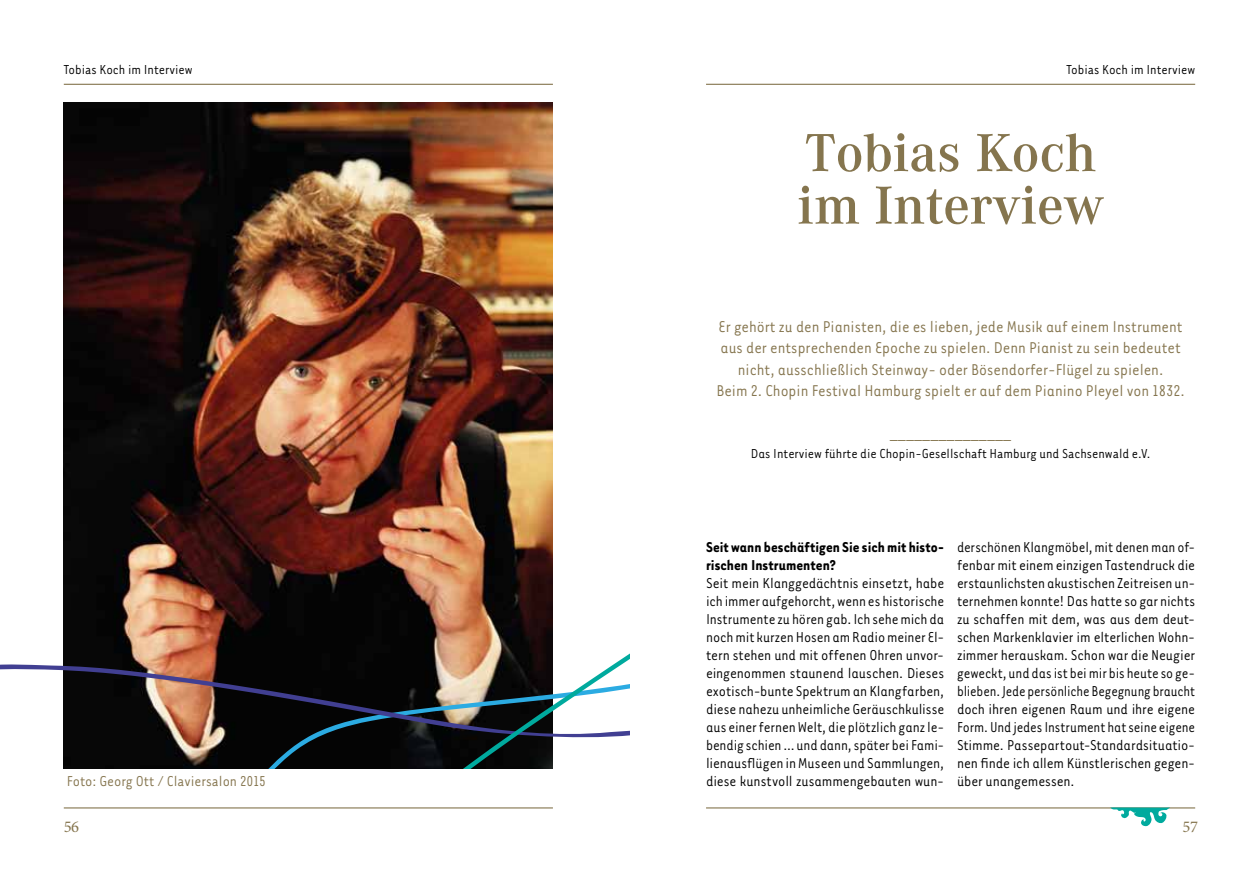
<style>
.page{position:relative;width:1259px;height:893px;background:#fff}
.page>*{position:absolute;margin:0;border:0;box-sizing:border-box;transform-origin:0 0}
.t1{font:500 52.5px/52.5px "Corporate ABQ";color:#85754e}
.t2{font:18px/21.6px "Tarzana Nar OT";color:#85754e;text-align:center}
.t3{font:16.5px/18px "Tarzana Nar OT";letter-spacing:-.005em;color:#000;text-align:justify}
.t4{font:700 16.5px/18px "Tarzana Nar OT";letter-spacing:.005em;color:#000}
.t5{font:16.5px "Tarzana Nar OT";color:#85754e}
.t6{font:16.5px "Minion Pro";color:#85754e}
.t7{font:15px "Tarzana Nar OT";color:#000}
</style>
<div class="page">
<hr style="left:64px;top:807px;width:489px;height:1px;background:#85754e">
<hr style="left:706px;top:807px;width:489px;height:1px;background:#85754e">
<hr style="left:64px;top:84px;width:489px;height:1px;background:#85754e">
<hr style="left:706px;top:84px;width:489px;height:1px;background:#85754e">
<svg style="left:1108px;top:807px;width:62px;height:19px"></svg>
<img style="left:64px;top:102px;width:489px;height:666px">
<svg style="left:0;top:664px;width:88px;height:77px"></svg>
<svg style="left:88px;top:650px;width:541px;height:118px;background:#464443"></svg>
<p class="t7" style="left:64px;top:61px;width:130px">Tobias Koch im Interview</p>
<p class="t7" style="left:1066px;top:61px;width:130px">Tobias Koch im Interview</p>
<h1 class="t1" style="left:797px;top:127px;width:308px">Tobias Koch im Interview</h1>
<p class="t2" style="left:716px;top:315px;width:470px">Er gehört zu den Pianisten, die es lieben, jede Musik auf einem Instrument aus der entsprechenden Epoche zu spielen. Denn Pianist zu sein bedeutet nicht, ausschließlich Steinway- oder Bösendorfer-Flügel zu spielen.<br>Beim 2. Chopin Festival Hamburg spielt er auf dem Pianino Pleyel von 1832.</p>
<p class="t2" style="left:890px;top:423px;width:123px">_______________</p>
<p class="t7" style="left:751px;top:444px;width:401px">Das Interview führte die Chopin-Gesellschaft Hamburg und Sachsenwald e.V.</p>
<p class="t4" style="left:706px;top:537px;width:240px">Seit wann beschäftigen Sie sich mit histo&shy;rischen Instrumenten?</p>
<p class="t3" style="left:706px;top:573px;width:240px">Seit mein Klanggedächtnis einsetzt, habe ich immer aufgehorcht, wenn es historische Instrumente zu hören gab. Ich sehe mich da noch mit kurzen Hosen am Radio meiner El&shy;tern stehen und mit offenen Ohren unvor&shy;eingenommen staunend lauschen. Dieses exotisch-bunte Spektrum an Klangfarben, diese nahezu unheimliche Geräuschkulisse aus einer fernen Welt, die plötzlich ganz le&shy;bendig schien ... und dann, später bei Fami&shy;lienausflügen in Museen und Sammlungen, diese kunstvoll zusammengebauten wun-</p>
<p class="t3" style="left:957px;top:537px;width:240px">derschönen Klangmöbel, mit denen man of&shy;fenbar mit einem einzigen Tastendruck die erstaunlichsten akustischen Zeitreisen un&shy;ternehmen konnte! Das hatte so gar nichts zu schaffen mit dem, was aus dem deut&shy;schen Markenklavier im elterlichen Wohn&shy;zimmer herauskam. Schon war die Neugier geweckt, und das ist bei mir bis heute so ge&shy;blieben. Jede persönliche Begegnung braucht doch ihren eigenen Raum und ihre eigene Form. Und jedes Instrument hat seine eigene Stimme. Passepartout-Standardsituatio&shy;nen finde ich allem Künstlerischen gegen-</p>
<p class="t5" style="left:67px;top:771px;width:201px">Foto: Georg Ott / Claviersalon 2015</p>
<p class="t3" style="left:957px;top:771px;width:119px">über unangemessen.</p>
<p class="t6" style="left:64px;top:816px;width:17px">56</p>
<p class="t6" style="left:1182px;top:816px;width:17px">57</p>
</div>
